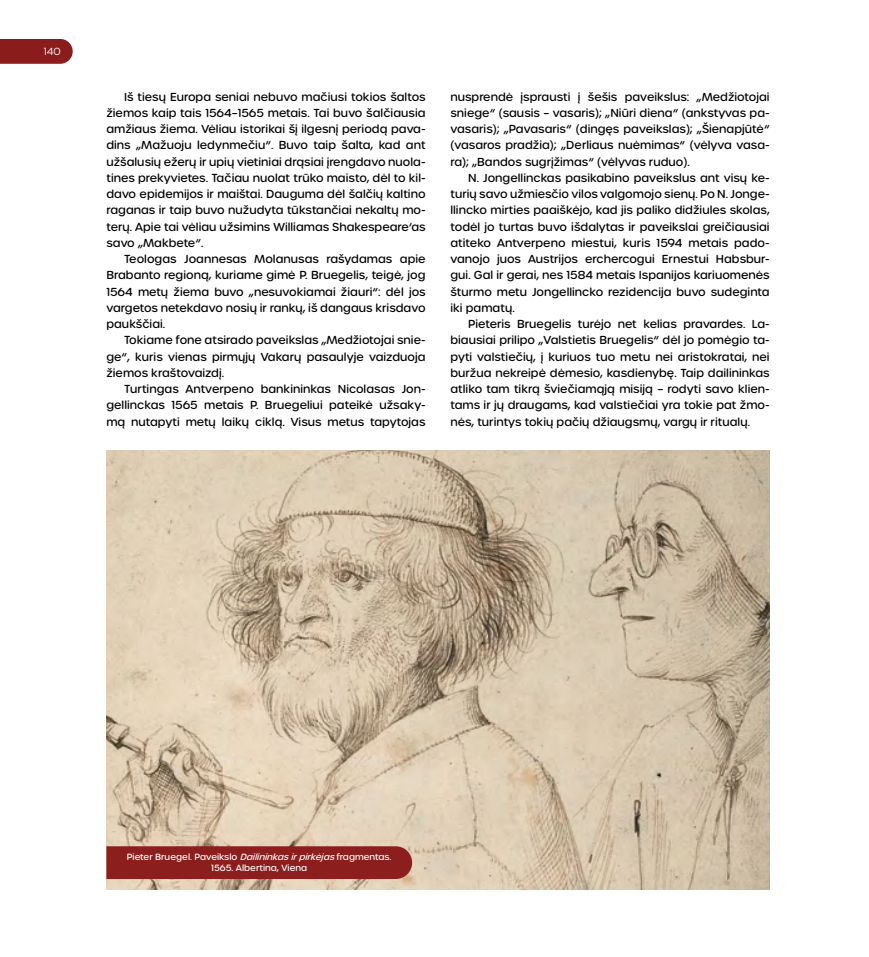
<style>
.page{position:relative;width:869px;height:957px;background:#fff}
.page>*{position:absolute;margin:0;border:0;box-sizing:border-box;transform-origin:0 0}
.t1{font:500 11.25px/16.2px "Urbane Rounded";color:#000;text-align:justify}
.t2{font:300 10px "Urbane Rounded";color:#fff}
.t3{font:500 8.75px/11.2px "Urbane Rounded";color:#fff;text-align:center}
.s1{font-style:italic}
</style>
<div class="page">
<img style="left:106px;top:450px;width:663px;height:439px">
<div style="left:106px;top:846px;width:306px;height:33px;background:#8c1e1d"></div>
<svg style="left:0;top:39px;width:73px;height:25px;background:#8f2726"></svg>
<p class="t2" style="left:44px;top:45px;width:18px">140</p>
<p class="t1" style="left:106px;top:89px;width:320px;text-indent:18px">Iš tiesų Europa seniai nebuvo mačiusi tokios šaltos žiemos kaip tais 1564–1565 metais. Tai buvo šalčiausia amžiaus žiema. Vėliau istorikai šį ilgesnį periodą pava&shy;dins „Mažuoju ledynmečiu“. Buvo taip šalta, kad ant užšalusių ežerų ir upių vietiniai drąsiai įrengdavo nuola&shy;tines prekyvietes. Tačiau nuolat trūko maisto, dėl to kil&shy;davo epidemijos ir maištai. Dauguma dėl šalčių kaltino raganas ir taip buvo nužudyta tūkstančiai nekaltų mo&shy;terų. Apie tai vėliau užsimins Williamas Shakespeare‘as savo „Makbete“.</p>
<p class="t1" style="left:106px;top:251px;width:320px;text-indent:18px">Teologas Joannesas Molanusas rašydamas apie Brabanto regioną, kuriame gimė P. Bruegelis, teigė, jog 1564 metų žiema buvo „nesuvokiamai žiauri“: dėl jos vargetos netekdavo nosių ir rankų, iš dangaus krisdavo paukščiai.</p>
<p class="t1" style="left:106px;top:332px;width:320px;text-indent:18px">Tokiame fone atsirado paveikslas „Medžiotojai snie&shy;ge“, kuris vienas pirmųjų Vakarų pasaulyje vaizduoja žiemos kraštovaizdį.</p>
<p class="t1" style="left:106px;top:381px;width:320px;text-indent:18px">Turtingas Antverpeno bankininkas Nicolasas Jon&shy;gellinckas 1565 metais P. Bruegeliui pateikė užsaky&shy;mą nutapyti metų laikų ciklą. Visus metus tapytojas</p>
<p class="t1" style="left:450px;top:88px;width:320px">nusprendė įsprausti į šešis paveikslus: „Medžiotojai sniege“ (sausis – vasaris); „Niūri diena“ (ankstyvas pa&shy;vasaris); „Pavasaris“ (dingęs paveikslas); „Šienapjūtė“ (vasaros pradžia); „Derliaus nuėmimas“ (vėlyva vasa&shy;ra); „Bandos sugrįžimas“ (vėlyvas ruduo).</p>
<p class="t1" style="left:450px;top:170px;width:320px;text-indent:18px">N. Jongellinckas pasikabino paveikslus ant visų ke&shy;turių savo užmiesčio vilos valgomojo sienų. Po N. Jonge&shy;llincko mirties paaiškėjo, kad jis paliko didžiules skolas, todėl jo turtas buvo išdalytas ir paveikslai greičiausiai atiteko Antverpeno miestui, kuris 1594 metais pado&shy;vanojo juos Austrijos erchercogui Ernestui Habsbur&shy;gui. Gal ir gerai, nes 1584 metais Ispanijos kariuomenės šturmo metu Jongellincko rezidencija buvo sudeginta iki pamatų.</p>
<p class="t1" style="left:450px;top:316px;width:320px;text-indent:18px">Pieteris Bruegelis turėjo net kelias pravardes. La&shy;biausiai prilipo „Valstietis Bruegelis“ dėl jo pomėgio ta&shy;pyti valstiečių, į kuriuos tuo metu nei aristokratai, nei buržua nekreipė dėmesio, kasdienybę. Taip dailininkas atliko tam tikrą šviečiamąją misiją – rodyti savo klien&shy;tams ir jų draugams, kad valstiečiai yra tokie pat žmo&shy;nės, turintys tokių pačių džiaugsmų, vargų ir ritualų.</p>
<p class="t3" style="left:127px;top:851px;width:266px">Pieter Bruegel. Paveikslo <span class="s1">Dailininkasirpirkėjas</span>fragmentas.<br>1565. Albertina, Viena</p>
</div>
